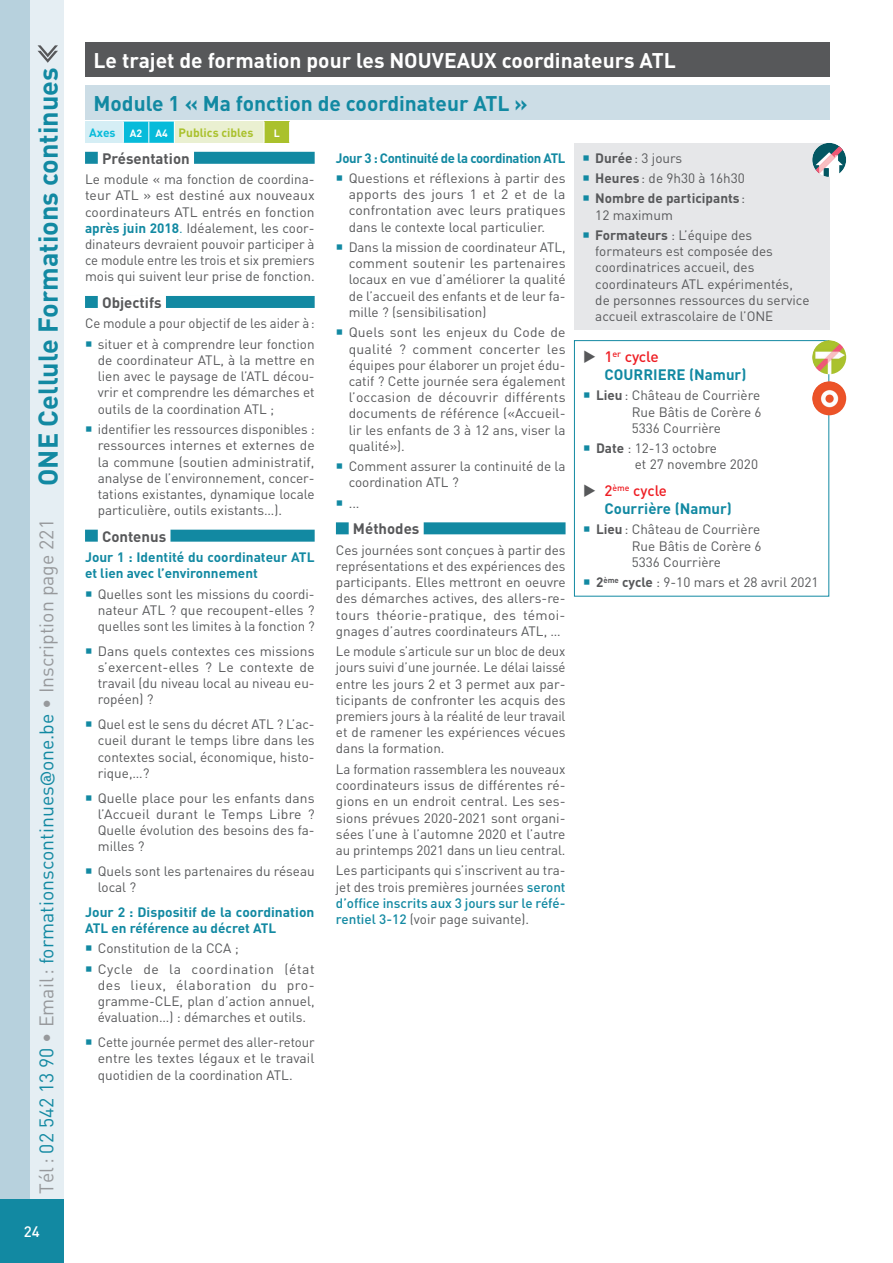
<style>
.page{position:relative;width:893px;height:1263px;background:#fff}
.page>*{position:absolute;margin:0;border:0;box-sizing:border-box;transform-origin:0 0}
.Nom_module{font:700 21px "DIN";color:#fff}
.Nom_module-2{font:700 21px "DIN";color:#1289a2}
.t1{font:19.5px "DIN";color:#1289a2}
.t2{font:700 15px/18px "DIN";color:#1289a2}
.Titre_1_module{font:700 15px "DIN";color:#57585a}
.t3{font:500 15px "DIN";color:#fff}
.Texte_modules{font:13.5px/16.2px "DIN";color:#57585a;text-align:justify}
.Texte_modules-2{font:700 13.5px/16.2px "DIN";color:#1289a2}
.Texte_modules-3{font:700 13.5px "DIN";letter-spacing:-.025em;color:#1289a2}
.t4{font:700 13.5px/16.2px "DIN";color:#57585a}
.t5{font:700 12px "DIN";color:#aac12c}
.t6{font:700 12px "DIN";color:#07bbda}
.t7{font:700 10.5px "DIN";color:#fff}
.s1{color:#97999c}
.s2{font-family:"Trebuchet MS"}
.s3{font-weight:700;font-size:27px}
.s4{font-weight:700;color:#1289a2}
.s5{color:#1289a2}
.s6{font-weight:500;color:#1289a2}
.s7{font-weight:700}
.s8{font-weight:400}
.s9{font-weight:500;color:#ee1d23}
</style>
<div class="page">
<div style="left:30px;top:0;width:34px;height:1263px;background:#e5eef3"></div>
<div style="left:0;top:0;width:30px;height:1263px;background:#b7d1dd"></div>
<div style="left:0;top:1199px;width:64px;height:64px;background:#1289a2"></div>
<svg style="left:38px;top:45px;width:20px;height:18px"></svg>
<div style="left:85px;top:122px;width:38px;height:21px;background:#d5eef5"></div>
<div style="left:174px;top:122px;width:90px;height:21px;background:#eaf0d1"></div>
<div style="left:264px;top:122px;width:26px;height:21px;background:#aac12c"></div>
<svg style="left:123px;top:122px;width:52px;height:21px"></svg>
<svg style="left:264px;top:122px;width:1px;height:21px"></svg>
<svg style="left:289px;top:122px;width:1px;height:21px"></svg>
<div style="left:85px;top:85px;width:744px;height:34px;background:#ccdde6"></div>
<div style="left:85px;top:43px;width:744px;height:34px;background:#57585a"></div>
<div style="left:574px;top:143px;width:255px;height:187px;background:#e6e7e9"></div>
<div style="left:85px;top:152px;width:230px;height:12px;background:#1289a2"></div>
<div style="left:98px;top:151px;width:96px;height:14px;background:#fff"></div>
<div style="left:85px;top:296px;width:230px;height:12px;background:#1289a2"></div>
<div style="left:98px;top:295px;width:68px;height:14px;background:#fff"></div>
<div style="left:85px;top:530px;width:230px;height:12px;background:#1289a2"></div>
<div style="left:98px;top:529px;width:72px;height:13px;background:#fff"></div>
<div style="left:336px;top:522px;width:230px;height:12px;background:#1289a2"></div>
<div style="left:349px;top:522px;width:75px;height:13px;background:#fff"></div>
<div style="left:574px;top:340px;width:255px;height:256px;border:1px solid #1289a2"></div>
<img style="left:812px;top:340px;width:34px;height:34px;border-radius:17px">
<img style="left:812px;top:381px;width:34px;height:34px;border-radius:17px">
<svg style="left:812px;top:143px;width:34px;height:34px"></svg>
<h2 class="t1" style="left:34px;top:1193px;width:1128px;rotate:-90deg"><span class="s1">Tél :</span> 02 542 13 90 <span class="s1">• Email :</span> formationscontinues<span class="s2">@</span>one.be <span class="s1">• Inscription page 221</span> <span class="s3">ONE Cellule Formations continues</span></h2>
<p class="t3" style="left:24px;top:1222px;width:17px">24</p>
<p class="Nom_module" style="left:94px;top:47px;width:584px">Le trajet de formation pour les NOUVEAUX coordinateurs ATL</p>
<p class="Nom_module-2" style="left:94px;top:90px;width:436px">Module 1 « Ma fonction de coordinateur ATL »</p>
<p class="t6" style="left:89px;top:125px;width:28px">Axes</p>
<p class="t7" style="left:130px;top:126px;width:14px">A2</p>
<p class="t7" style="left:155px;top:126px;width:14px">A4</p>
<p class="t5" style="left:179px;top:125px;width:76px">Publics cibles</p>
<p class="t7" style="left:274px;top:126px;width:8px">L</p>
<p class="Titre_1_module" style="left:102px;top:149px;width:89px">Présentation</p>
<p class="Texte_modules" style="left:85px;top:171px;width:231px">Le module « ma fonction de coordina&shy;teur ATL » est destiné aux nouveaux coordinateurs ATL entrés en fonction <span class="s4">après juin 2018</span><span class="s5">.</span> Idéalement, les coor&shy;dinateurs devraient pouvoir participer à ce module entre les trois et six premiers mois qui suivent leur prise de fonction.</p>
<p class="Titre_1_module" style="left:102px;top:293px;width:61px">Objectifs</p>
<p class="Texte_modules" style="left:85px;top:315px;width:231px">Ce module a pour objectif de les aider à :</p>
<p class="Texte_modules" style="left:98px;top:336px;width:218px">situer et à comprendre leur fonction de coordinateur ATL, à la mettre en lien avec le paysage de l’ATL décou&shy;vrir et comprendre les démarches et outils de la coordination ATL ;</p>
<p class="Texte_modules" style="left:98px;top:421px;width:218px">identifier les ressources disponibles : ressources internes et externes de la commune (soutien administratif, analyse de l’environnement, concer&shy;tations existantes, dynamique locale particulière, outils existants…).</p>
<p class="Titre_1_module" style="left:102px;top:526px;width:66px">Contenus</p>
<p class="Texte_modules-2" style="left:85px;top:548px;width:231px">Jour 1 : Identité du coordinateur ATL et lien avec l’environnement</p>
<p class="Texte_modules" style="left:98px;top:585px;width:218px">Quelles sont les missions du coordi&shy;nateur ATL ? que recoupent-elles ? quelles sont les limites à la fonction ?</p>
<p class="Texte_modules" style="left:98px;top:643px;width:218px">Dans quels contextes ces missions s’exercent-elles ? Le contexte de travail (du niveau local au niveau eu&shy;ropéen) ?</p>
<p class="Texte_modules" style="left:98px;top:716px;width:218px">Quel est le sens du décret ATL ? L’ac&shy;cueil durant le temps libre dans les contextes social, économique, histo&shy;rique,…?</p>
<p class="Texte_modules" style="left:98px;top:789px;width:218px">Quelle place pour les enfants dans l’Accueil durant le Temps Libre ?<br>Quelle évolution des besoins des fa&shy;milles ?</p>
<p class="Texte_modules" style="left:98px;top:862px;width:218px">Quels sont les partenaires du réseau local ?</p>
<p class="Texte_modules-2" style="left:85px;top:903px;width:231px">Jour 2 : Dispositif de la coordination<br>ATL en référence au décret ATL</p>
<p class="Texte_modules" style="left:98px;top:940px;width:142px">Constitution de la CCA ;</p>
<p class="Texte_modules" style="left:98px;top:960px;width:218px">Cycle de la coordination (état des lieux, élaboration du pro&shy;gramme-CLE, plan d’action annuel, évaluation…) : démarches et outils.</p>
<p class="Texte_modules" style="left:98px;top:1034px;width:218px">Cette journée permet des aller-retour entre les textes légaux et le travail quotidien de la coordination ATL.</p>
<p class="Texte_modules-3" style="left:336px;top:149px;width:231px">Jour 3 : Continuité de la coordination ATL</p>
<p class="Texte_modules" style="left:349px;top:170px;width:218px">Questions et réflexions à partir des apports des jours 1 et 2 et de la confrontation avec leurs pratiques dans le contexte local particulier.</p>
<p class="Texte_modules" style="left:349px;top:239px;width:218px">Dans la mission de coordinateur ATL, comment soutenir les partenaires locaux en vue d’améliorer la qualité de l’accueil des enfants et de leur fa&shy;mille ? (sensibilisation)</p>
<p class="Texte_modules" style="left:349px;top:324px;width:218px">Quels sont les enjeux du Code de qualité ? comment concerter les équipes pour élaborer un projet édu&shy;catif ? Cette journée sera également l’occasion de découvrir différents documents de référence («Accueil&shy;lir les enfants de 3 à 12 ans, viser la qualité»).</p>
<p class="Texte_modules" style="left:349px;top:458px;width:218px">Comment assurer la continuité de la coordination ATL ?</p>
<p class="Texte_modules" style="left:349px;top:495px;width:12px">...</p>
<p class="Titre_1_module" style="left:353px;top:519px;width:68px">Méthodes</p>
<p class="Texte_modules" style="left:336px;top:542px;width:231px">Ces journées sont conçues à partir des représentations et des expériences des participants. Elles mettront en oeuvre des démarches actives, des allers-re&shy;tours théorie-pratique, des témoi&shy;gnages d’autres coordinateurs ATL, …</p>
<p class="Texte_modules" style="left:336px;top:643px;width:231px">Le module s’articule sur un bloc de deux jours suivi d’une journée. Le délai laissé entre les jours 2 et 3 permet aux par&shy;ticipants de confronter les acquis des premiers jours à la réalité de leur travail et de ramener les expériences vécues dans la formation.</p>
<p class="Texte_modules" style="left:336px;top:761px;width:231px">La formation rassemblera les nouveaux coordinateurs issus de différentes ré&shy;gions en un endroit central. Les ses&shy;sions prévues 2020-2021 sont organi&shy;sées l’une à l’automne 2020 et l’autre au printemps 2021 dans un lieu central.</p>
<p class="Texte_modules" style="left:336px;top:862px;width:231px">Les participants qui s’inscrivent au tra&shy;jet des trois premières journées <span class="s6">seront d’office inscrits aux 3 jours sur le réfé&shy;rentiel 3-12</span> (voir page suivante).</p>
<p class="Texte_modules" style="left:595px;top:149px;width:89px"><span class="s7">Durée</span>: 3 jours</p>
<p class="Texte_modules" style="left:595px;top:170px;width:151px"><span class="s7">Heures</span>: de 9h30 à 16h30</p>
<p class="t4" style="left:595px;top:190px;width:151px">Nombre de participants<span class="s8">:<br>12 maximum</span></p>
<p class="Texte_modules" style="left:595px;top:227px;width:216px;text-align:left"><span class="s7">Formateurs</span> : L’équipe des formateurs est composée des coordinatrices accueil, des coordinateurs ATL expérimentés, de personnes ressources du service accueil extrascolaire de l’ONE</p>
<p class="t2" style="left:605px;top:347px;width:143px"><span class="s9">1</span><sup>er</sup> <span class="s9">cycle<br></span>COURRIERE (Namur)</p>
<p class="Texte_modules" style="left:632px;top:387px;width:131px;text-indent:-36px"><span class="s7">Lieu</span>: Château de Courrière Rue Bâtis de Corère 6<br>5336 Courrière</p>
<p class="Texte_modules" style="left:635px;top:440px;width:125px;text-indent:-39px"><span class="s7">Date</span> : 12-13 octobre<br>et 27 novembre 2020</p>
<p class="t2" style="left:605px;top:481px;width:129px"><span class="s9">2</span><sup>ème</sup> <span class="s9">cycle<br></span>Courrière (Namur)</p>
<p class="Texte_modules" style="left:632px;top:521px;width:131px;text-indent:-36px"><span class="s7">Lieu</span>: Château de Courrière Rue Bâtis de Corère 6<br>5336 Courrière</p>
<p class="Texte_modules" style="left:596px;top:574px;width:224px"><span class="s7">2</span><sup>ème</sup> <span class="s7">cycle</span> : 9-10 mars et 28 avril 2021</p>
</div>
